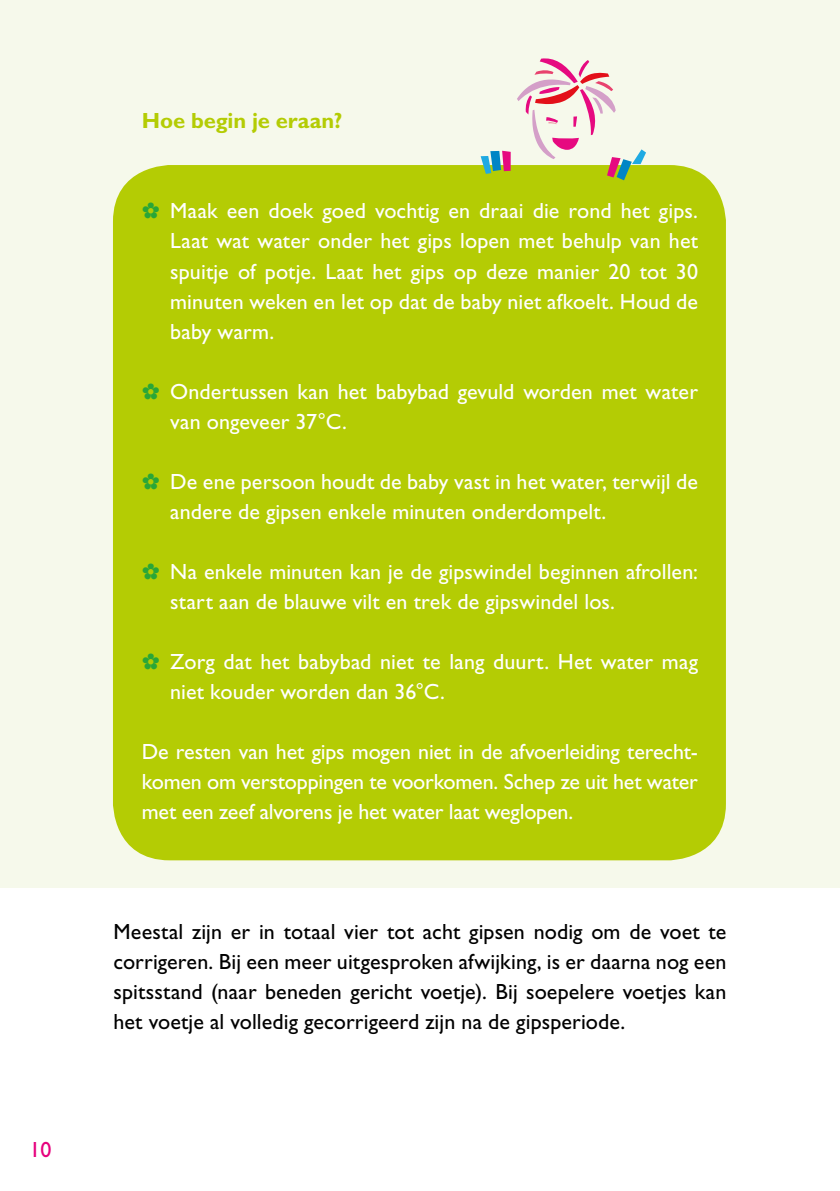
<style>
.page{position:relative;width:840px;height:1191px;background:#fff}
.page>*{position:absolute;margin:0;border:0;box-sizing:border-box;transform-origin:0 0}
.t1{font:22px/30px "Gill Sans Std";letter-spacing:.005em;color:#fff}
.t2{font:22px/30px "Gill Sans Std";letter-spacing:.005em;color:#000;text-align:justify}
.t3{font:700 22px "Gill Sans Std";letter-spacing:-.005em;color:#b4cc04}
.t4{font:22px "Gill Sans Std";color:#e6007d}
.s1{color:#29a637}
</style>
<div class="page">
<div style="left:0;top:0;width:839px;height:887px;background:#f6f9eb"></div>
<div style="left:113px;top:165px;width:612px;height:695px;background:#b4cc04;border-radius:57px"></div>
<svg style="left:480px;top:151px;width:30px;height:23px"></svg>
<svg style="left:517px;top:58px;width:128px;height:122px"></svg>
<p class="t4" style="left:29px;top:1136px;width:23px">10</p>
<p class="t3" style="left:142px;top:108px;width:202px">Hoe begin je eraan?</p>
<p class="t1" style="left:170px;top:196px;width:529px;text-align:justify;text-indent:-28px"><span class="s1">✿</span> Maak een doek goed vochtig en draai die rond het gips.<br>Laat wat water onder het gips lopen met behulp van het spuitje of potje. Laat het gips op deze manier 20 tot 30 minuten weken en let op dat de baby niet afkoelt. Houd de baby warm.</p>
<p class="t1" style="left:170px;top:376px;width:529px;text-indent:-28px"><span class="s1">✿</span> Ondertussen kan het babybad gevuld worden met water van ongeveer 37°C.</p>
<p class="t1" style="left:170px;top:466px;width:529px;text-indent:-28px"><span class="s1">✿</span> De ene persoon houdt de baby vast in het water, terwijl de andere de gipsen enkele minuten onderdompelt.</p>
<p class="t1" style="left:170px;top:556px;width:529px;text-indent:-28px"><span class="s1">✿</span> Na enkele minuten kan je de gipswindel beginnen afrollen: start aan de blauwe vilt en trek de gipswindel los.</p>
<p class="t1" style="left:170px;top:646px;width:529px;text-indent:-28px"><span class="s1">✿</span> Zorg dat het babybad niet te lang duurt. Het water mag niet kouder worden dan 36°C.</p>
<p class="t1" style="left:142px;top:736px;width:557px;text-align:justify">De resten van het gips mogen niet in de afvoerleiding terecht&shy;komen om verstoppingen te voorkomen. Schep ze uit het water met een zeef alvorens je het water laat weglopen.</p>
<p class="t2" style="left:113px;top:916px;width:614px">Meestal zijn er in totaal vier tot acht gipsen nodig om de voet te corrigeren. Bij een meer uitgesproken afwijking, is er daarna nog een spitsstand (naar beneden gericht voetje). Bij soepelere voetjes kan het voetje al volledig gecorrigeerd zijn na de gipsperiode.</p>
</div>
